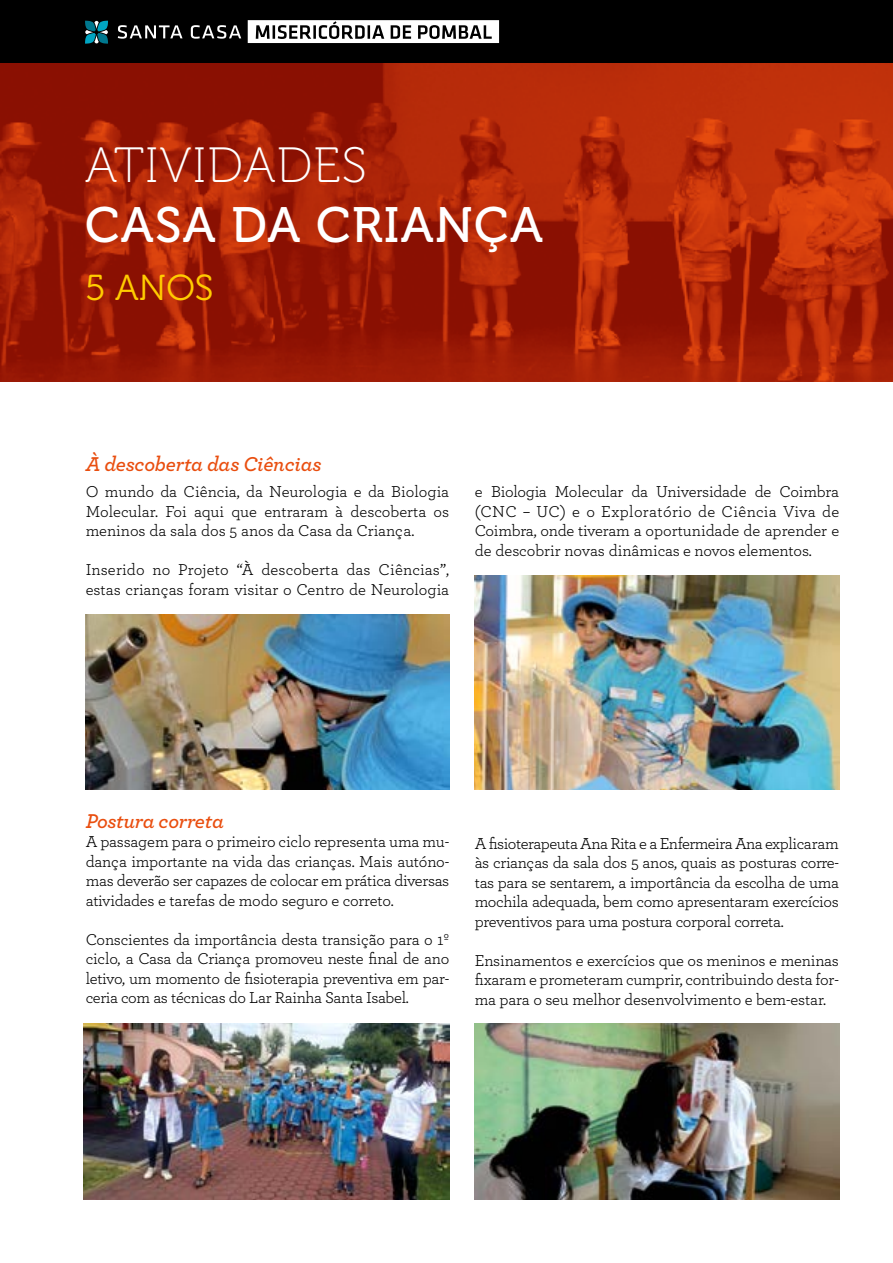
<style>
.page{position:relative;width:893px;height:1263px;background:#fff}
.page>*{position:absolute;margin:0;border:0;box-sizing:border-box;transform-origin:0 0}
.t1{font:49.5px "Museo 500";letter-spacing:.025em;color:#fff}
.t2{font:49.5px "Museo 100";letter-spacing:.025em;color:#fff}
.t3{font:36px "Museo 300";color:#fc0}
.t4{font:italic 600 21px "Archer";letter-spacing:-.01em;color:#e94e0f}
.t5{font:16.5px/19.5px "Archer";letter-spacing:-.01em;color:#000;text-align:justify}
</style>
<div class="page">
<div style="left:0;top:0;width:893px;height:64px;background:#000"></div>
<svg style="left:85px;top:21px;width:23px;height:23px"></svg>
<svg style="left:118px;top:25px;width:65px;height:14px"></svg>
<svg style="left:191px;top:25px;width:50px;height:14px"></svg>
<svg style="left:248px;top:20px;width:251px;height:23px"></svg>
<img style="left:0;top:64px;width:893px;height:318px">
<img style="left:475px;top:1024px;width:365px;height:175px">
<img style="left:84px;top:1024px;width:365px;height:175px">
<img style="left:86px;top:615px;width:363px;height:175px">
<img style="left:475px;top:575px;width:364px;height:215px">
<h1 class="t2" style="left:85px;top:139px;width:283px">ATIVIDADES</h1>
<h1 class="t1" style="left:85px;top:198px;width:459px">CASA DA CRIANÇA</h1>
<h2 class="t3" style="left:85px;top:269px;width:130px">5 ANOS</h2>
<p class="t4" style="left:86px;top:448px;width:237px">À descoberta das Ciências</p>
<p class="t5" style="left:86px;top:481px;width:365px">O mundo da Ciência, da Neurologia e da Biologia Molecular. Foi aqui que entraram à descoberta os meninos da sala dos 5 anos da Casa da Criança.</p>
<p class="t5" style="left:86px;top:559px;width:365px">Inserido no Projeto “À descoberta das Ciências”, estas crianças foram visitar o Centro de Neurologia</p>
<p class="t5" style="left:475px;top:481px;width:366px">e Biologia Molecular da Universidade de Coimbra (CNC – UC) e o Exploratório de Ciência Viva de Coimbra, onde tiveram a oportunidade de aprender e de descobrir novas dinâmicas e novos elementos.</p>
<p class="t4" style="left:86px;top:805px;width:140px">Postura correta</p>
<p class="t5" style="left:86px;top:831px;width:365px">A passagem para o primeiro ciclo representa uma mu&shy;dança importante na vida das crianças. Mais autóno&shy;mas deverão ser capazes de colocar em prática diversas atividades e tarefas de modo seguro e correto.</p>
<p class="t5" style="left:86px;top:929px;width:365px">Conscientes da importância desta transição para o 1º ciclo, a Casa da Criança promoveu neste final de ano letivo, um momento de fisioterapia preventiva em par&shy;ceria com as técnicas do Lar Rainha Santa Isabel.</p>
<p class="t5" style="left:475px;top:833px;width:366px">A fisioterapeuta Ana Rita e a Enfermeira Ana explicaram às crianças da sala dos 5 anos, quais as posturas corre&shy;tas para se sentarem, a importância da escolha de uma mochila adequada, bem como apresentaram exercícios preventivos para uma postura corporal correta.</p>
<p class="t5" style="left:475px;top:950px;width:366px">Ensinamentos e exercícios que os meninos e meninas fixaram e prometeram cumprir, contribuindo desta for&shy;ma para o seu melhor desenvolvimento e bem-estar.</p>
</div>
